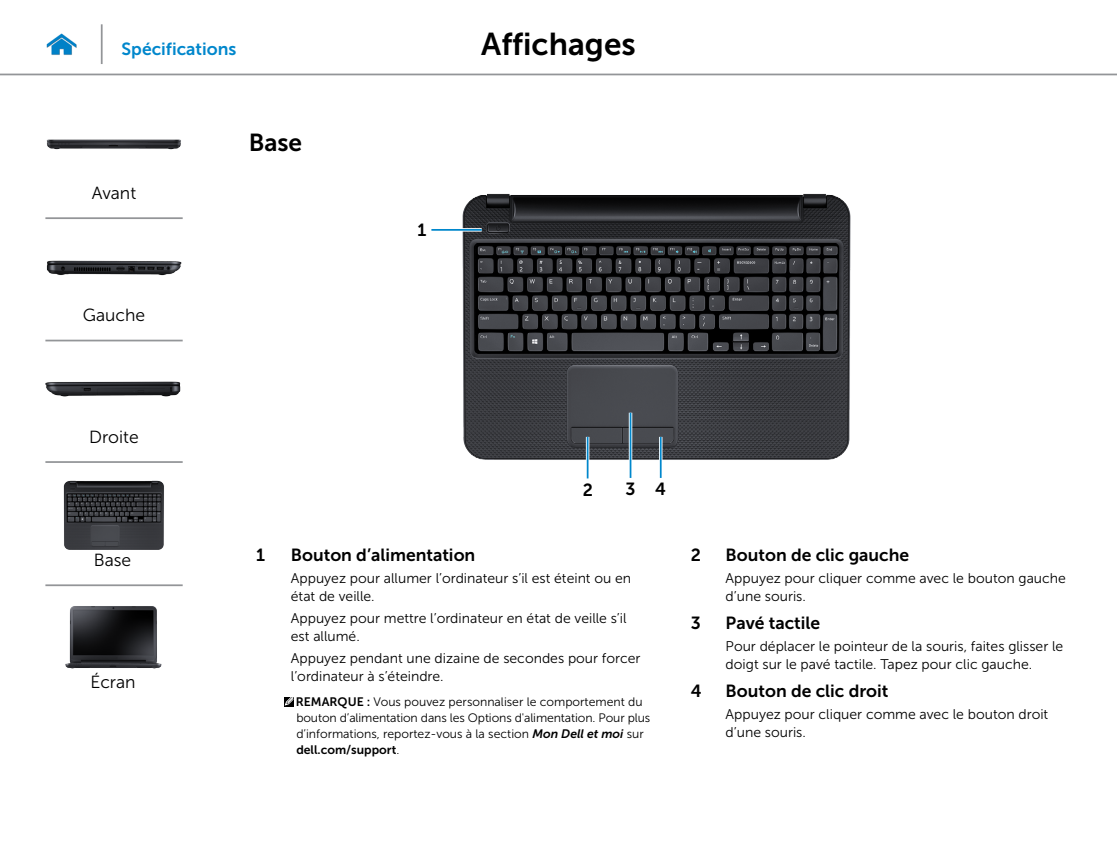
<style>
.page{position:relative;width:1117px;height:844px;background:#fff}
.page>*{position:absolute;margin:0;border:0;box-sizing:border-box;transform-origin:0 0}
.t1{font:31.5px "Museo Sans For Dell 700";color:#000}
.Head2{font:24.5px "Museo Sans For Dell 700";color:#000}
.Callout_Head{font:17.5px "Museo Sans For Dell 700";color:#000}
.t2{font:17.5px "Museo Sans For Dell 300";color:#000}
.t3{font:17.5px "Museo Sans For Dell 700";color:#0087cc}
.Callout-L{font:17.5px "Museo Sans For Dell 700";color:#000}
.Callout_description{font:14px/17.5px "Museo Sans For Dell 300";color:#000}
.Note{font:12.25px/15.8px "Museo Sans For Dell 300";color:#000}
.s1{font-family:"Museo Sans For Dell 700"}
.s2{font-family:"Museo Sans For Dell 700";font-style:italic}
</style>
<div class="page">
<hr style="left:0;top:74px;width:1116px;height:1px;background:#939598">
<img style="left:46px;top:33px;width:31px;height:22px">
<svg style="left:284px;top:697px;width:9px;height:9px"></svg>
<svg style="left:285px;top:697px;width:8px;height:8px"></svg>
<img style="left:462px;top:193px;width:389px;height:267px">
<svg style="left:628px;top:412px;width:4px;height:66px"></svg>
<hr style="left:629px;top:412px;width:2px;height:66px;background:#0087cc">
<svg style="left:658px;top:437px;width:4px;height:41px"></svg>
<hr style="left:659px;top:437px;width:2px;height:41px;background:#0087cc">
<svg style="left:585px;top:437px;width:4px;height:41px"></svg>
<hr style="left:586px;top:437px;width:2px;height:41px;background:#0087cc">
<hr style="left:431px;top:228px;width:50px;height:3px;background:#fff">
<hr style="left:431px;top:229px;width:50px;height:2px;background:#0087cc">
<hr style="left:101px;top:24px;width:2px;height:40px;background:#939598">
<img style="left:46px;top:139px;width:135px;height:11px">
<img style="left:46px;top:260px;width:136px;height:16px">
<img style="left:45px;top:381px;width:136px;height:16px">
<img style="left:64px;top:480px;width:100px;height:69px">
<img style="left:65px;top:606px;width:97px;height:63px">
<hr style="left:45px;top:217px;width:138px;height:2px;background:#939598">
<hr style="left:45px;top:339px;width:138px;height:2px;background:#939598">
<hr style="left:45px;top:461px;width:138px;height:2px;background:#939598">
<hr style="left:45px;top:584px;width:138px;height:2px;background:#939598">
<p class="t3" style="left:122px;top:39px;width:116px">Spécifications</p>
<h1 class="t1" style="left:481px;top:26px;width:156px">Affichages</h1>
<p class="t2" style="left:92px;top:183px;width:46px">Avant</p>
<p class="t2" style="left:83px;top:305px;width:64px">Gauche</p>
<p class="Head2" style="left:249px;top:128px;width:55px">Base</p>
<p class="Callout-L" style="left:417px;top:220px;width:10px">1</p>
<p class="t2" style="left:89px;top:428px;width:51px">Droite</p>
<p class="t2" style="left:94px;top:550px;width:39px">Base</p>
<p class="t2" style="left:90px;top:672px;width:47px">Écran</p>
<p class="Callout-L" style="left:582px;top:480px;width:12px">2</p>
<p class="Callout-L" style="left:625px;top:479px;width:12px">3</p>
<p class="Callout-L" style="left:655px;top:479px;width:12px">4</p>
<p class="Callout_Head" style="left:256px;top:544px;width:10px">1</p>
<p class="Callout_Head" style="left:291px;top:544px;width:186px">Bouton d’alimentation</p>
<p class="Callout_description" style="left:291px;top:569px;width:342px">Appuyez pour allumer l’ordinateur s’il est éteint ou en état de veille.</p>
<p class="Callout_description" style="left:291px;top:609px;width:337px">Appuyez pour mettre l’ordinateur en état de veille s’il est allumé.</p>
<p class="Callout_description" style="left:291px;top:649px;width:351px">Appuyez pendant une dizaine de secondes pour forcer l’ordinateur à s’éteindre.</p>
<p class="Note" style="left:296px;top:694px;width:356px"><span class="s1">REMARQUE :</span> Vous pouvez personnaliser le comportement du bouton d’alimentation dans les Options d'alimentation. Pour plus d’informations, reportez-vous à la section <span class="s2">Mon Dell et moi</span> sur <span class="s1">dell.com/support</span>.</p>
<p class="Callout_Head" style="left:690px;top:544px;width:12px">2</p>
<p class="Callout_Head" style="left:725px;top:544px;width:185px">Bouton de clic gauche</p>
<p class="Callout_description" style="left:725px;top:569px;width:342px">Appuyez pour cliquer comme avec le bouton gauche d’une souris.</p>
<p class="Callout_Head" style="left:690px;top:612px;width:12px">3</p>
<p class="Callout_Head" style="left:725px;top:612px;width:96px">Pavé tactile</p>
<p class="Callout_description" style="left:725px;top:637px;width:339px">Pour déplacer le pointeur de la souris, faites glisser le doigt sur le pavé tactile. Tapez pour clic gauche.</p>
<p class="Callout_Head" style="left:690px;top:680px;width:12px">4</p>
<p class="Callout_Head" style="left:725px;top:680px;width:164px">Bouton de clic droit</p>
<p class="Callout_description" style="left:725px;top:705px;width:324px">Appuyez pour cliquer comme avec le bouton droit d’une souris.</p>
</div>
